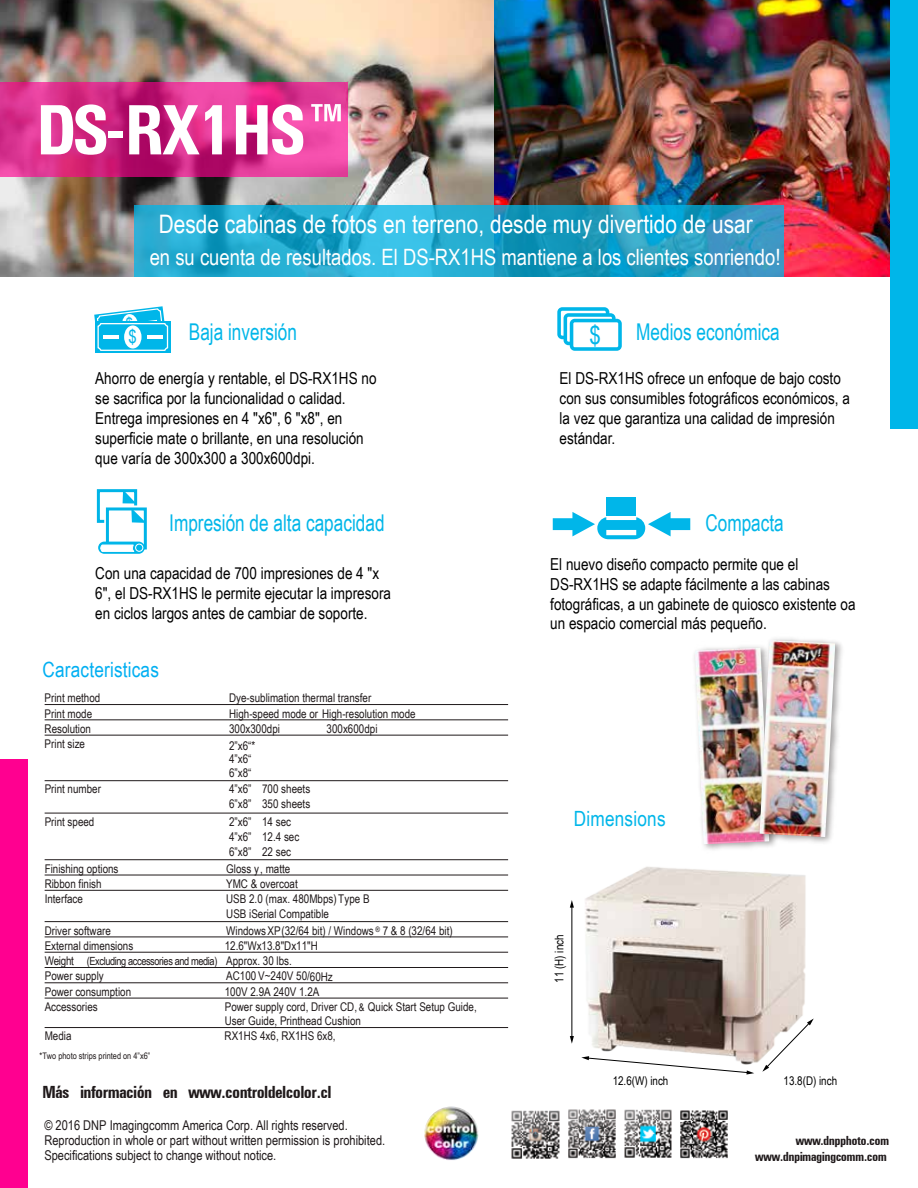
<style>
.page{position:relative;width:918px;height:1188px;background:#fff}
.page>*{position:absolute;margin:0;border:0;box-sizing:border-box;transform-origin:0 0}
.t1{font:700 73.8px "Universal Condensed";color:#fff}
.t2{font:25.5px "Arial Narrow";color:#fff}
.t3{font:25.2px "Arial Narrow";color:#00b6e9}
.t4{font:23.1px "Arial Narrow";color:#00b6e9;scale:.91 1}
.t5{font:22.5px "Arial Narrow";color:#fff}
.t6{font:21px "Arial Narrow";letter-spacing:.01em;color:#00aff2}
.t7{font:21px "Arial Narrow";letter-spacing:.01em;color:#00b6e9}
.t8{font:18.3px "Arial Narrow";color:#00b6e9}
.t9{font:700 18px "Universal Condensed";color:#1f191a}
.t10{font:16.5px/19.8px "Arial Narrow";color:#000}
.t11{font:13.5px/15px "Arial Narrow";color:#1f191a}
.t12{font:700 13.5px/16.2px "Universal Condensed";color:#1f191a;text-align:right}
.t13{font:12px/15px "Arial Narrow";color:#1f191a}
.t14{font:12px "Arial Narrow";color:#000}
.t15{font:11.25px "Arial Narrow";letter-spacing:-.035em;color:#1f191a}
.t16{font:9px "Arial Narrow";color:#1f191a}
.s1{font-size:12px}
.s2{font-size:10.5px}
</style>
<div class="page">
<img style="left:0;top:0;width:891px;height:276px">
<img style="left:694px;top:646px;width:75px;height:204px">
<img style="left:695px;top:648px;width:59px;height:196px">
<img style="left:754px;top:638px;width:88px;height:208px">
<img style="left:760px;top:640px;width:75px;height:197px">
<svg style="left:557px;top:307px;width:65px;height:44px"></svg>
<svg style="left:681px;top:1067px;width:73px;height:8px"></svg>
<hr style="left:572px;top:906px;width:1px;height:131px;background:#010101">
<svg style="left:570px;top:900px;width:4px;height:8px"></svg>
<svg style="left:570px;top:1036px;width:4px;height:8px"></svg>
<svg style="left:762px;top:1018px;width:52px;height:54px"></svg>
<div style="left:0;top:760px;width:27px;height:428px;background:#ff0090"></div>
<svg style="left:0;top:82px;width:347px;height:95px;background:#d62d8a"></svg>
<svg style="left:134px;top:205px;width:650px;height:71px;background:#23a4ca"></svg>
<div style="left:891px;top:0;width:27px;height:428px;background:#00b6e9"></div>
<div style="left:95px;top:321px;width:76px;height:32px;background:linear-gradient(to bottom,#00b6e9,#00b6e9)"></div>
<div style="left:97px;top:323px;width:71px;height:28px;border:1px solid #fff;border-radius:3px"></div>
<div style="left:106px;top:507px;width:41px;height:42px;border:3px solid #00b4e7"></div>
<svg style="left:98px;top:542px;width:47px;height:12px"></svg>
<svg style="left:99px;top:545px;width:43px;height:7px"></svg>
<svg style="left:96px;top:489px;width:50px;height:35px"></svg>
<div style="left:606px;top:497px;width:30px;height:19px;background:#00b6e9"></div>
<svg style="left:553px;top:512px;width:137px;height:27px"></svg>
<img style="left:511px;top:1110px;width:49px;height:49px">
<img style="left:568px;top:1109px;width:48px;height:50px">
<img style="left:624px;top:1109px;width:48px;height:49px">
<img style="left:680px;top:1110px;width:48px;height:49px">
<hr style="left:45px;top:704px;width:463px;height:1px;background:#1f191a">
<hr style="left:45px;top:720px;width:463px;height:1px;background:#1f191a">
<hr style="left:45px;top:735px;width:463px;height:1px;background:#1f191a">
<hr style="left:45px;top:780px;width:463px;height:1px;background:#1f191a">
<hr style="left:45px;top:813px;width:463px;height:1px;background:#1f191a">
<hr style="left:45px;top:859px;width:463px;height:1px;background:#1f191a">
<hr style="left:45px;top:875px;width:463px;height:1px;background:#1f191a">
<hr style="left:45px;top:890px;width:463px;height:1px;background:#1f191a">
<hr style="left:45px;top:921px;width:463px;height:1px;background:#1f191a">
<hr style="left:45px;top:937px;width:463px;height:1px;background:#1f191a">
<hr style="left:45px;top:952px;width:463px;height:1px;background:#1f191a">
<hr style="left:45px;top:967px;width:463px;height:1px;background:#1f191a">
<hr style="left:45px;top:983px;width:463px;height:1px;background:#1f191a">
<hr style="left:45px;top:998px;width:463px;height:1px;background:#1f191a">
<hr style="left:45px;top:1027px;width:463px;height:1px;background:#1f191a">
<img style="left:581px;top:866px;width:227px;height:201px">
<img style="left:424px;top:1107px;width:54px;height:54px;border-radius:27px">
<svg style="left:94px;top:306px;width:72px;height:47px"></svg>
<h1 class="t1" style="left:37px;top:90px;width:307px">DS-RX1HS<sup>™</sup></h1>
<h2 class="t2" style="left:159px;top:205px;width:596px">Desde cabinas de fotos en terreno, desde muy divertido de usar</h2>
<h3 class="t5" style="left:150px;top:241px;width:632px">en su cuenta de resultados. El DS-RX1HS mantiene a los clientes sonriendo!</h3>
<h3 class="t4" style="left:189px;top:315px;width:120px">Baja inversión</h3>
<h3 class="t4" style="left:636px;top:315px;width:159px">Medios económica</h3>
<h3 class="t8" style="left:129px;top:323px;width:10px">$</h3>
<h3 class="t3" style="left:590px;top:316px;width:13px">$</h3>
<h3 class="t10" style="left:95px;top:368px;width:283px">Ahorro de energía y rentable, el DS-RX1HS no se sacrifica por la funcionalidad o calidad.<br>Entrega impresiones en 4 "x6", 6 "x8", en superficie mate o brillante, en una resolución que varía de 300x300 a 300x600dpi.</h3>
<h3 class="t10" style="left:560px;top:368px;width:292px">El DS-RX1HS ofrece un enfoque de bajo costo con sus consumibles fotográficos económicos, a la vez que garantiza una calidad de impresión estándar.</h3>
<h3 class="t4" style="left:169px;top:506px;width:238px">Impresión de alta capacidad</h3>
<h3 class="t4" style="left:705px;top:506px;width:88px">Compacta</h3>
<h3 class="t10" style="left:95px;top:563px;width:297px">Con una capacidad de 700 impresiones de 4 "x<br>6", el DS-RX1HS le permite ejecutar la impresora en ciclos largos antes de cambiar de soporte.</h3>
<h3 class="t10" style="left:550px;top:554px;width:307px">El nuevo diseño compacto permite que el DS-RX1HS se adapte fácilmente a las cabinas fotográficas, a un gabinete de quiosco existente oa un espacio comercial más pequeño.</h3>
<h3 class="t6" style="left:42px;top:654px;width:118px">Caracteristicas</h3>
<p class="t13" style="left:45px;top:690px;width:57px">Print method</p>
<p class="t13" style="left:229px;top:690px;width:144px">Dye-sublimation thermal transfer</p>
<p class="t13" style="left:45px;top:705px;width:49px">Print mode</p>
<p class="t13" style="left:229px;top:705px;width:188px">High-speed mode or High-resolution mode</p>
<p class="t13" style="left:45px;top:721px;width:48px">Resolution</p>
<p class="t13" style="left:229px;top:721px;width:52px">300x300dpi</p>
<p class="t13" style="left:327px;top:721px;width:52px">300x600dpi</p>
<p class="t13" style="left:45px;top:736px;width:42px">Print size</p>
<p class="t13" style="left:229px;top:751px;width:24px">4”x6“</p>
<p class="t13" style="left:229px;top:737px;width:28px">2”x6“*</p>
<p class="t13" style="left:229px;top:764px;width:24px">6”x8“</p>
<p class="t13" style="left:45px;top:781px;width:58px">Print number</p>
<p class="t13" style="left:229px;top:781px;width:83px">4”x6” 700 sheets<br>6”x8” 350 sheets</p>
<p class="t13" style="left:45px;top:814px;width:51px">Print speed</p>
<p class="t13" style="left:229px;top:829px;width:72px">4”x6” 12.4 sec</p>
<p class="t13" style="left:229px;top:814px;width:63px">2”x6” 14 sec</p>
<p class="t13" style="left:229px;top:844px;width:63px">6”x8” 22 sec</p>
<p class="t13" style="left:45px;top:861px;width:75px">Finishing options</p>
<p class="t13" style="left:226px;top:861px;width:66px">Gloss y, matte</p>
<p class="t13" style="left:45px;top:876px;width:58px">Ribbon finish</p>
<p class="t13" style="left:226px;top:876px;width:73px">YMC &amp; overcoat</p>
<p class="t13" style="left:45px;top:891px;width:40px">Interface</p>
<p class="t13" style="left:226px;top:891px;width:145px;line-height:14.4px">USB 2.0 (max. 480Mbps) Type B<br>USB iSerial Compatible</p>
<p class="t13" style="left:45px;top:922px;width:68px">Driver software</p>
<p class="t13" style="left:226px;top:922px;width:228px">WindowsXP (32/64 bit) / Windows <sup>®</sup> 7 &amp; 8 (32/64 bit)</p>
<p class="t13" style="left:45px;top:938px;width:90px">External dimensions</p>
<p class="t13" style="left:225px;top:938px;width:95px">12.6"Wx13.8"Dx11"H</p>
<p class="t15" style="left:45px;top:953px;width:249px"><span class="s1">Weight</span> (Excluding accessories and media) <span class="s1">Approx. 30 lbs.</span></p>
<p class="t13" style="left:45px;top:968px;width:61px">Power supply</p>
<p class="t13" style="left:226px;top:968px;width:40px">AC100 V</p>
<p class="t13" style="left:265px;top:968px;width:70px;rotate:1deg">~240V 50/60Hz</p>
<p class="t13" style="left:45px;top:984px;width:88px">Power consumption</p>
<p class="t13" style="left:225px;top:984px;width:96px">100V 2.9A 240V 1.2A</p>
<p class="t13" style="left:45px;top:999px;width:55px">Accessories</p>
<p class="t13" style="left:45px;top:1028px;width:28px">Media</p>
<p class="t16" style="left:40px;top:1049px;width:112px">*Two photo strips printed on 4”x6”</p>
<p class="t13" style="left:225px;top:1000px;width:253px;line-height:13.5px">Power supply cord, Driver CD, <span class="s2">&amp;</span> Quick Start Setup Guide,<br>User Guide, Printhead Cushion</p>
<p class="t13" style="left:225px;top:1028px;width:113px">RX1HS 4x6, RX1HS 6x8,</p>
<h3 class="t9" style="left:42px;top:1083px;width:290px">Más información en www.controldelcolor.cl</h3>
<p class="t11" style="left:44px;top:1118px;width:342px">© 2016 DNP Imagingcomm America Corp. All rights reserved.<br>Reproduction in whole or part without written permission is prohibited.<br>Specifications subject to change without notice.</p>
<h3 class="t7" style="left:574px;top:803px;width:93px">Dimensions</h3>
<p class="t14" style="left:551px;top:983px;width:50px;rotate:-90deg">11 (H) inch</p>
<p class="t14" style="left:613px;top:1072px;width:57px">12.6(W) inch</p>
<p class="t14" style="left:784px;top:1072px;width:55px">13.8(D) inch</p>
<p class="t12" style="left:755px;top:1132px;width:135px">www.dnpphoto.com www.dnpimagingcomm.com</p>
</div>
